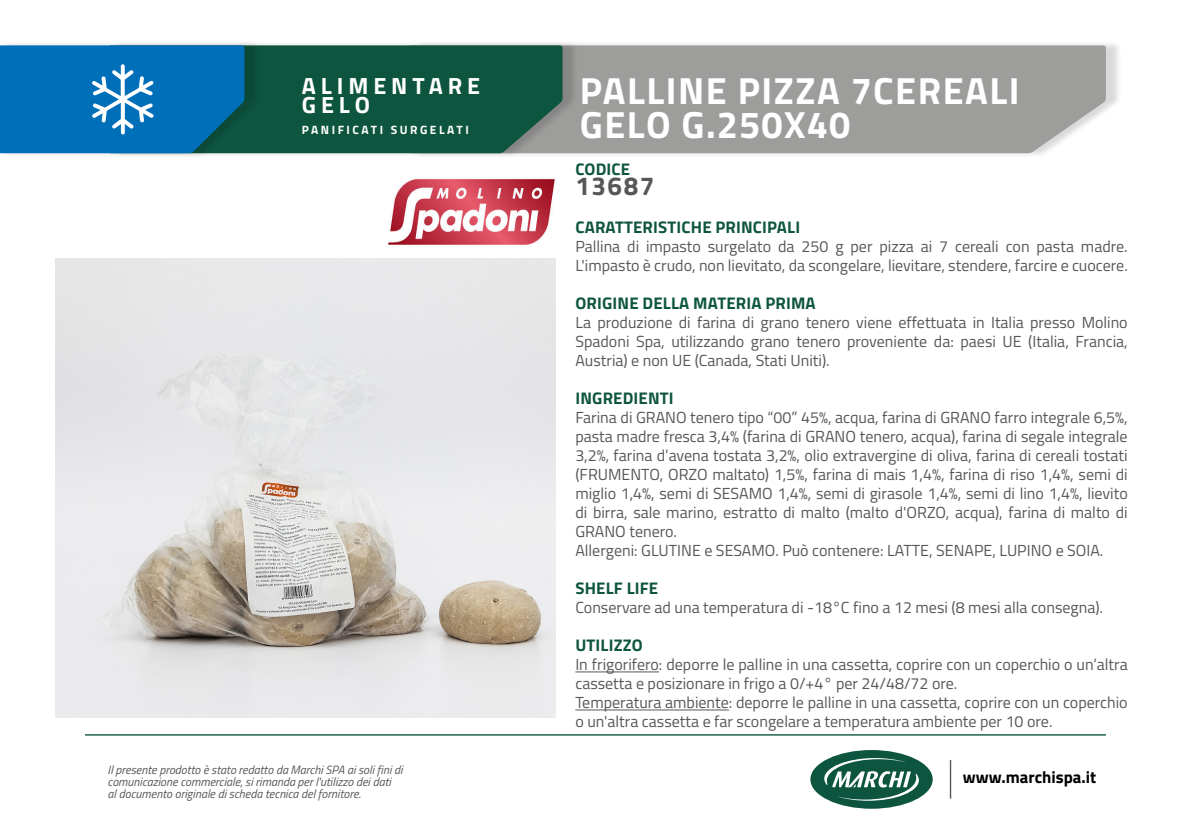
<style>
.page{position:relative;width:1191px;height:840px;background:#fff}
.page>*{position:absolute;margin:0;border:0;box-sizing:border-box;transform-origin:0 0}
.t1{font:700 37.8px/34.2px "Titillium Web";letter-spacing:.04em;color:#fff}
.t2{font:700 26px "Titillium Web";letter-spacing:.06em;color:#575756}
.t3{font:700 23.4px "Titillium Web";letter-spacing:.21em;color:#fff}
.t4{font:700 16.8px "Titillium Web";letter-spacing:.01em;color:#0e5540}
.t5{font:700 16.8px "Titillium Web";color:#000}
.t6{font:16px/19px "Titillium Web";color:#575756}
.t7{font:italic 12px/12px "Titillium Web";color:#575756}
.t8{font:700 12px "Titillium Web";letter-spacing:.21em;color:#fff}
</style>
<div class="page">
<hr style="left:575px;top:671px;width:84px;height:1px;background:#575756">
<hr style="left:575px;top:709px;width:154px;height:1px;background:#575756">
<div style="left:413px;top:40px;width:708px;height:119px;background:#000;opacity:.15"></div>
<div style="left:578px;top:45px;width:528px;height:108px;background:#9d9d9c"></div>
<div style="left:113px;top:40px;width:465px;height:119px;background:#000;opacity:.15"></div>
<div style="left:260px;top:45px;width:302px;height:108px;background:#0e5540"></div>
<div style="left:0;top:40px;width:260px;height:119px;background:#000;opacity:.15"></div>
<svg style="left:0;top:45px;width:244px;height:108px;background:#0c74b5"></svg>
<img style="left:387px;top:178px;width:168px;height:68px">
<img style="left:56px;top:258px;width:499px;height:458px">
<hr style="left:949px;top:759px;width:2px;height:39px;background:#575756">
<div style="left:810px;top:749px;width:122px;height:59px;background:#0e5540;border-radius:50%"></div>
<svg style="left:824px;top:757px;width:95px;height:43px"></svg>
<hr style="left:85px;top:733px;width:1021px;height:2px;background:#0e5540">
<p class="t3" style="left:302px;top:67px;width:180px">ALIMENTARE</p>
<p class="t3" style="left:302px;top:87px;width:70px">GELO</p>
<p class="t8" style="left:302px;top:121px;width:169px">PANIFICATI SURGELATI</p>
<p class="t7" style="left:108px;top:762px;width:296px">Il presente prodotto è stato redatto da Marchi SPA ai soli fini di comunicazione commerciale, si rimanda per l'utilizzo dei dati<br>al documento originale di scheda tecnica del fornitore.</p>
<p class="t1" style="left:580px;top:71px;width:441px">PALLINE PIZZA 7CEREALI<br>GELO G.250X40</p>
<p class="t4" style="left:575px;top:156px;width:56px">CODICE</p>
<p class="t2" style="left:575px;top:166px;width:81px">13687</p>
<p class="t4" style="left:575px;top:214px;width:226px">CARATTERISTICHE PRINCIPALI</p>
<p class="t6" style="left:575px;top:236px;width:554px">Pallina di impasto surgelato da 250 g per pizza ai 7 cereali con pasta madre.<br>L'impasto è crudo, non lievitato, da scongelare, lievitare, stendere, farcire e cuocere.</p>
<p class="t4" style="left:575px;top:290px;width:242px">ORIGINE DELLA MATERIA PRIMA</p>
<p class="t6" style="left:575px;top:312px;width:554px;text-align:justify">La produzione di farina di grano tenero viene effettuata in Italia presso Molino Spadoni Spa, utilizzando grano tenero proveniente da: paesi UE (Italia, Francia, Austria) e non UE (Canada, Stati Uniti).</p>
<p class="t4" style="left:575px;top:385px;width:100px">INGREDIENTI</p>
<p class="t6" style="left:575px;top:407px;width:554px;text-align:justify">Farina di GRANO tenero tipo “00” 45%, acqua, farina di GRANO farro integrale 6,5%, pasta madre fresca 3,4% (farina di GRANO tenero, acqua), farina di segale integrale 3,2%, farina d’avena tostata 3,2%, olio extravergine di oliva, farina di cereali tostati (FRUMENTO, ORZO maltato) 1,5%, farina di mais 1,4%, farina di riso 1,4%, semi di miglio 1,4%, semi di SESAMO 1,4%, semi di girasole 1,4%, semi di lino 1,4%, lievito di birra, sale marino, estratto di malto (malto d'ORZO, acqua), farina di malto di GRANO tenero.</p>
<p class="t6" style="left:575px;top:540px;width:529px">Allergeni: GLUTINE e SESAMO. Può contenere: LATTE, SENAPE, LUPINO e SOIA.</p>
<p class="t4" style="left:575px;top:575px;width:84px">SHELF LIFE</p>
<p class="t6" style="left:575px;top:597px;width:529px">Conservare ad una temperatura di -18°C fino a 12 mesi (8 mesi alla consegna).</p>
<p class="t4" style="left:575px;top:632px;width:69px">UTILIZZO</p>
<p class="t6" style="left:575px;top:654px;width:554px">In frigorifero: deporre le palline in una cassetta, coprire con un coperchio o un’altra cassetta e posizionare in frigo a 0/+4° per 24/48/72 ore.</p>
<p class="t6" style="left:575px;top:692px;width:554px">Temperatura ambiente: deporre le palline in una cassetta, coprire con un coperchio o un'altra cassetta e far scongelare a temperatura ambiente per 10 ore.</p>
<p class="t5" style="left:963px;top:764px;width:135px">www.marchispa.it</p>
</div>
